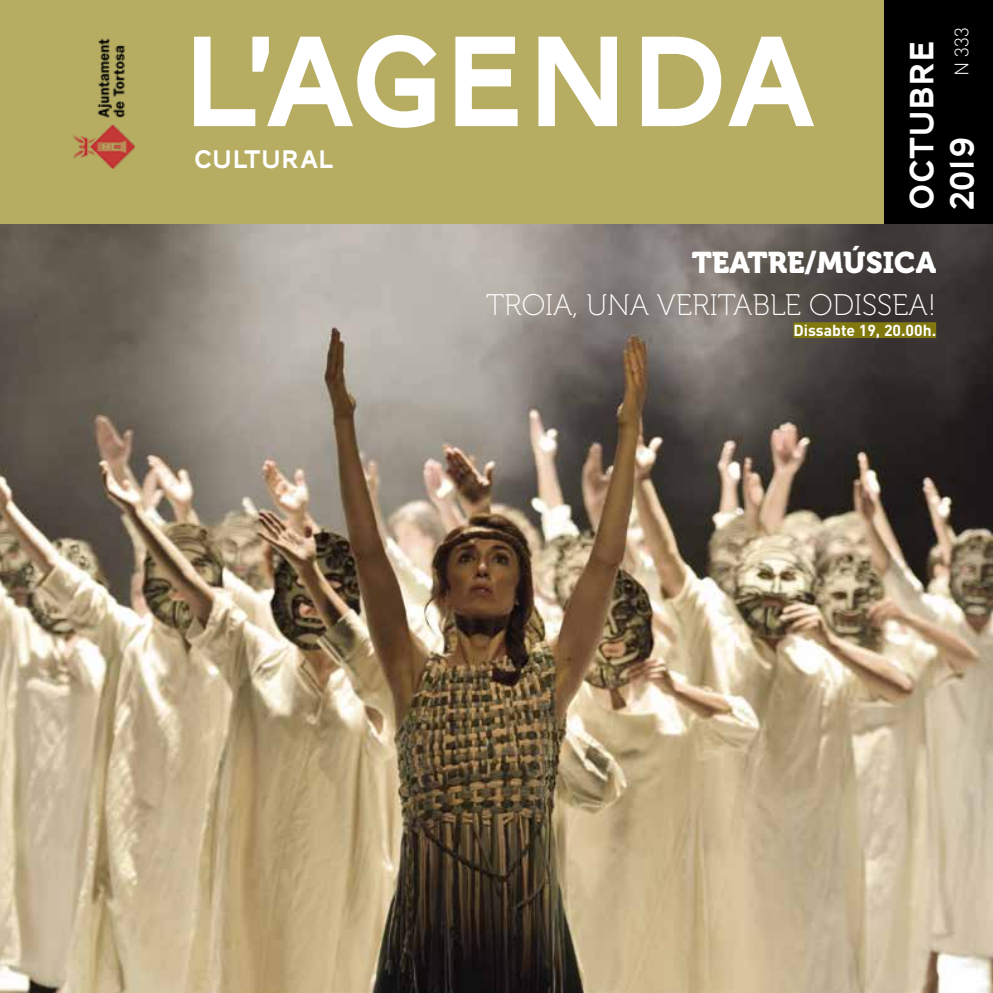
<style>
.page{position:relative;width:993px;height:993px;background:#fff}
.page>*{position:absolute;margin:0;border:0;box-sizing:border-box;transform-origin:0 0}
.t1{font:132.65px "AW Conqueror Carved One";color:#fff}
.t2{font:34.82px/40.2px "AW Conqueror Carved One";color:#fff}
.t3{font:29.75px "Museo 100";color:#fff}
.t4{font:29.75px "Museo 900";color:#fff}
.t5{font:26.25px "AW Conqueror Carved One";color:#fff}
.t6{font:300 19.25px "DIN";color:#fff}
.t7{font:700 15.75px "DIN";color:#fff}
</style>
<div class="page">
<div style="left:0;top:0;width:992px;height:227px;background:#b6ad63"></div>
<div style="left:883px;top:0;width:109px;height:227px;background:#000"></div>
<img style="left:74px;top:38px;width:60px;height:130px">
<img style="left:0;top:224px;width:992px;height:768px">
<div style="left:793px;top:322px;width:142px;height:16px;background:#82790e"></div>
<h1 class="t1" style="left:181px;top:22px;width:635px">L’AGENDA</h1>
<p class="t5" style="left:194px;top:147px;width:141px">CULTURAL</p>
<p class="t6" style="left:949px;top:76px;width:50px;rotate:-90deg">N 333</p>
<p class="t2" style="left:904px;top:210px;width:172px;rotate:-90deg">octubre<br>2019</p>
<p class="t4" style="left:691px;top:246px;width:246px">TEATRE/MÚSICA</p>
<p class="t3" style="left:486px;top:289px;width:451px">TROIA, UNA VERITABLE ODISSEA!</p>
<p class="t7" style="left:793px;top:320px;width:144px">Dissabte 19, 20.00h.</p>
</div>
